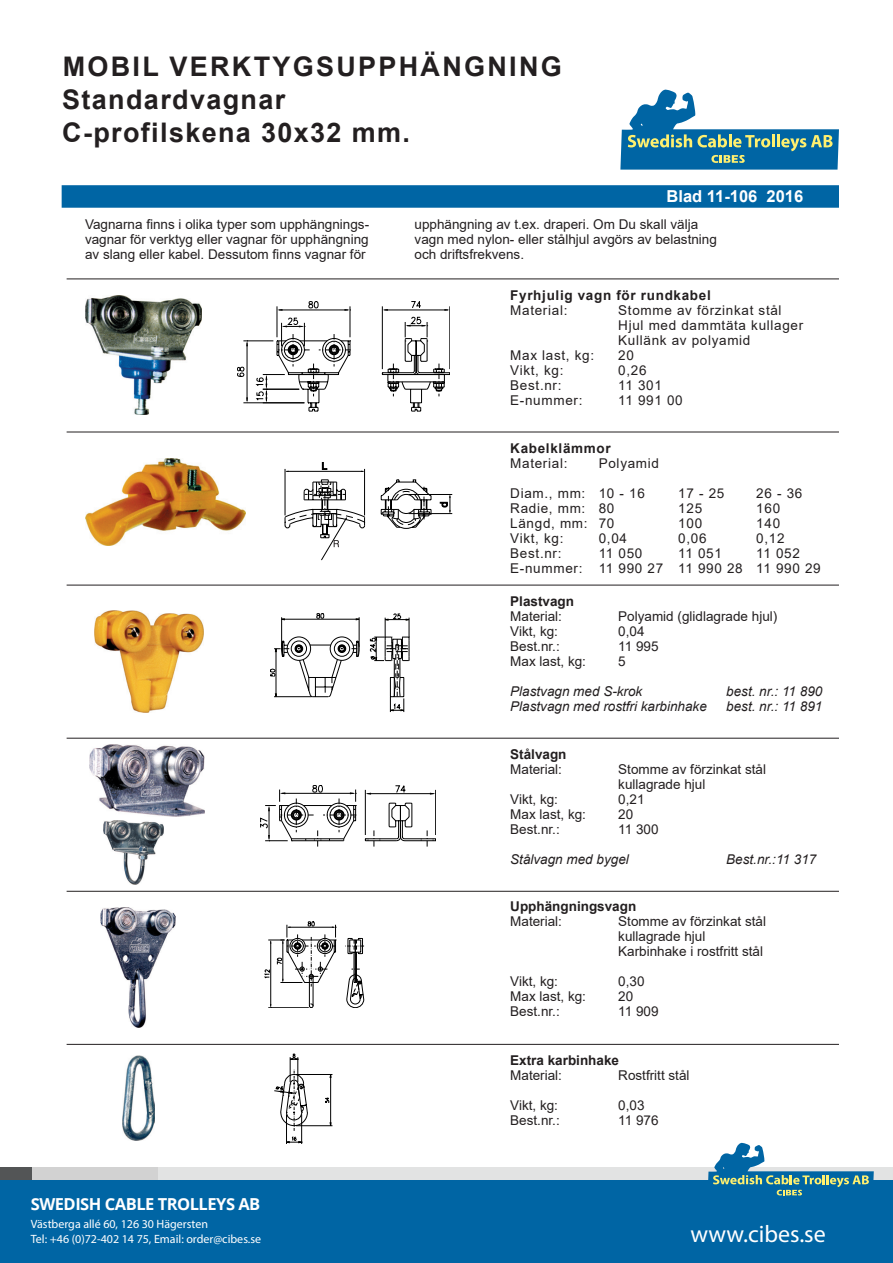
<style>
.page{position:relative;width:893px;height:1263px;background:#fff}
.page>*{position:absolute;margin:0;border:0;box-sizing:border-box;transform-origin:0 0}
.t1{font:700 27px "Arial";letter-spacing:.05em;color:#231f20}
.t2{font:700 27px "Arial";letter-spacing:.085em;color:#231f20}
.t3{font:24px "Myriad Pro";color:#fff}
.t4{font:700 16.5px "Open Sans";letter-spacing:-.03em;color:#fff}
.t5{font:700 16.5px "Arial";color:#fff}
.t6{font:13.5px/15px "Arial";color:#231f20;text-align:justify}
.t7{font:13.5px/15px "Arial";letter-spacing:.05em;color:#231f20}
.t8{font:italic 13.5px "Arial";color:#231f20}
.t9{font:700 13.5px/15px "Arial";letter-spacing:.05em;color:#231f20}
.t10{font:700 13.5px "Arial";color:#231f20}
.t11{font:12px/15px "Myriad Pro";color:#fff}
.s1{font-weight:400}
</style>
<div class="page">
<div style="left:0;top:1179px;width:893px;height:84px;background:#0065a4"></div>
<div style="left:157px;top:1167px;width:736px;height:13px;background:#e2e3e3"></div>
<div style="left:30px;top:1167px;width:127px;height:13px;background:#d2d2d2"></div>
<div style="left:0;top:1167px;width:32px;height:13px;background:#535556"></div>
<svg style="left:620px;top:89px;width:219px;height:81px"></svg>
<svg style="left:708px;top:1143px;width:166px;height:53px"></svg>
<div style="left:62px;top:185px;width:777px;height:23px;background:#0065a4"></div>
<hr style="left:67px;top:279px;width:772px;height:1px;background:#231f20">
<hr style="left:67px;top:432px;width:772px;height:1px;background:#231f20">
<hr style="left:67px;top:585px;width:772px;height:1px;background:#231f20">
<hr style="left:67px;top:738px;width:772px;height:1px;background:#231f20">
<hr style="left:67px;top:891px;width:772px;height:1px;background:#231f20">
<hr style="left:67px;top:1044px;width:772px;height:1px;background:#231f20">
<img style="left:85px;top:458px;width:161px;height:88px">
<hr style="left:285px;top:469px;width:1px;height:46px;background:#000">
<hr style="left:364px;top:469px;width:1px;height:46px;background:#000">
<hr style="left:286px;top:471px;width:77px;height:1px;background:#000">
<svg style="left:285px;top:480px;width:80px;height:80px"></svg>
<svg style="left:322px;top:462px;width:5px;height:8px"></svg>
<svg style="left:381px;top:480px;width:71px;height:49px"></svg>
<img style="left:85px;top:296px;width:116px;height:119px">
<svg style="left:237px;top:301px;width:213px;height:111px"></svg>
<img style="left:95px;top:611px;width:108px;height:102px">
<svg style="left:270px;top:613px;width:140px;height:99px"></svg>
<img style="left:89px;top:744px;width:115px;height:72px">
<img style="left:103px;top:821px;width:61px;height:63px">
<svg style="left:260px;top:785px;width:176px;height:62px"></svg>
<img style="left:101px;top:908px;width:74px;height:119px">
<svg style="left:265px;top:922px;width:99px;height:86px"></svg>
<img style="left:122px;top:1056px;width:32px;height:85px">
<svg style="left:274px;top:1054px;width:58px;height:90px"></svg>
<p class="t2" style="left:63px;top:47px;width:501px">MOBIL VERKTYGSUPPHÄNGNING</p>
<p class="t1" style="left:62px;top:80px;width:225px">Standardvagnar</p>
<p class="t1" style="left:62px;top:113px;width:349px">C-profilskena 30x32 mm.</p>
<p class="t5" style="left:666px;top:185px;width:138px">Blad 11-106 2016</p>
<p class="t6" style="left:85px;top:216px;width:286px">Vagnarna finns i olika typer som upphängnings&shy;vagnar för verktyg eller vagnar för upphängning av slang eller kabel. Dessutom finns vagnar för</p>
<p class="t6" style="left:415px;top:216px;width:304px;text-align:left">upphängning av t.ex. draperi. Om Du skall välja vagn med nylon- eller stålhjul avgörs av belastning och driftsfrekvens.</p>
<p class="t9" style="left:510px;top:288px;width:202px">Fyrhjulig vagn för rundkabel<br><span class="s1">Material:</span></p>
<p class="t7" style="left:618px;top:303px;width:186px">Stomme av förzinkat stål<br>Hjul med dammtäta kullager<br>Kullänk av polyamid</p>
<p class="t4" style="left:31px;top:1192px;width:231px">SWEDISH CABLE TROLLEYS AB</p>
<p class="t11" style="left:31px;top:1216px;width:232px">Västberga allé 60, 126 30 Hägersten<br>Tel: +46 (0)72-402 14 75, Email: order@cibes.se</p>
<p class="t7" style="left:510px;top:348px;width:85px">Max last, kg:</p>
<p class="t6" style="left:618px;top:348px;width:17px">20</p>
<p class="t6" style="left:510px;top:363px;width:55px">Vikt, kg:</p>
<p class="t6" style="left:618px;top:363px;width:30px">0,26</p>
<p class="t6" style="left:510px;top:378px;width:53px">Best.nr:</p>
<p class="t6" style="left:618px;top:378px;width:45px">11 301</p>
<p class="t6" style="left:510px;top:393px;width:74px">E-nummer:</p>
<p class="t6" style="left:618px;top:393px;width:66px">11 991 00</p>
<p class="t9" style="left:510px;top:441px;width:102px">Kabelklämmor<br><span class="s1">Material:</span></p>
<p class="t7" style="left:599px;top:455px;width:62px">Polyamid</p>
<p class="t7" style="left:510px;top:485px;width:136px">Diam., mm: 10 - 16</p>
<p class="t6" style="left:678px;top:485px;width:48px">17 - 25</p>
<p class="t6" style="left:756px;top:485px;width:48px">26 - 36</p>
<p class="t7" style="left:510px;top:500px;width:106px">Radie, mm: 80</p>
<p class="t6" style="left:678px;top:500px;width:25px">125</p>
<p class="t6" style="left:756px;top:500px;width:25px">160</p>
<p class="t7" style="left:510px;top:515px;width:106px">Längd, mm: 70</p>
<p class="t6" style="left:678px;top:515px;width:25px">100</p>
<p class="t6" style="left:756px;top:515px;width:25px">140</p>
<p class="t6" style="left:510px;top:530px;width:55px">Vikt, kg:</p>
<p class="t6" style="left:599px;top:530px;width:30px">0,04</p>
<p class="t6" style="left:678px;top:530px;width:30px">0,06</p>
<p class="t6" style="left:756px;top:530px;width:30px">0,12</p>
<p class="t6" style="left:510px;top:545px;width:53px">Best.nr:</p>
<p class="t6" style="left:599px;top:545px;width:45px">11 050</p>
<p class="t6" style="left:678px;top:545px;width:45px">11 051</p>
<p class="t7" style="left:510px;top:545px;width:312px;text-indent:246px">11 052<br>E-nummer: 11 990 27 11 990 28 11 990 29</p>
<p class="t10" style="left:510px;top:592px;width:65px">Plastvagn</p>
<p class="t6" style="left:510px;top:609px;width:53px">Material:</p>
<p class="t6" style="left:618px;top:609px;width:161px">Polyamid (glidlagrade hjul)</p>
<p class="t6" style="left:510px;top:624px;width:49px">Vikt, kg:</p>
<p class="t6" style="left:618px;top:624px;width:28px">0,04</p>
<p class="t6" style="left:510px;top:639px;width:51px">Best.nr.:</p>
<p class="t6" style="left:618px;top:639px;width:42px">11 995</p>
<p class="t6" style="left:510px;top:654px;width:77px">Max last, kg:</p>
<p class="t6" style="left:618px;top:654px;width:9px">5</p>
<p class="t8" style="left:510px;top:683px;width:134px">Plastvagn med S-krok</p>
<p class="t8" style="left:726px;top:683px;width:98px">best. nr.: 11 890</p>
<p class="t8" style="left:510px;top:698px;width:198px">Plastvagn med rostfri karbinhake</p>
<p class="t8" style="left:726px;top:698px;width:98px">best. nr.: 11 891</p>
<p class="t10" style="left:510px;top:745px;width:58px">Stålvagn</p>
<p class="t6" style="left:510px;top:762px;width:53px">Material:</p>
<p class="t6" style="left:618px;top:762px;width:149px">Stomme av förzinkat stål</p>
<p class="t6" style="left:618px;top:777px;width:89px">kullagrade hjul</p>
<p class="t6" style="left:510px;top:792px;width:49px">Vikt, kg:</p>
<p class="t6" style="left:618px;top:792px;width:28px">0,21</p>
<p class="t6" style="left:510px;top:807px;width:77px">Max last, kg:</p>
<p class="t6" style="left:618px;top:807px;width:17px">20</p>
<p class="t6" style="left:510px;top:822px;width:51px">Best.nr.:</p>
<p class="t6" style="left:618px;top:822px;width:42px">11 300</p>
<p class="t8" style="left:510px;top:851px;width:120px">Stålvagn med bygel</p>
<p class="t8" style="left:726px;top:851px;width:92px">Best.nr.:11 317</p>
<p class="t10" style="left:510px;top:897px;width:128px">Upphängningsvagn</p>
<p class="t6" style="left:510px;top:914px;width:53px">Material:</p>
<p class="t6" style="left:618px;top:914px;width:149px">Stomme av förzinkat stål</p>
<p class="t6" style="left:618px;top:929px;width:89px">kullagrade hjul</p>
<p class="t6" style="left:618px;top:944px;width:146px">Karbinhake i rostfritt stål</p>
<p class="t6" style="left:510px;top:974px;width:49px">Vikt, kg:</p>
<p class="t6" style="left:618px;top:974px;width:28px">0,30</p>
<p class="t6" style="left:510px;top:989px;width:77px">Max last, kg:</p>
<p class="t6" style="left:618px;top:989px;width:17px">20</p>
<p class="t6" style="left:510px;top:1004px;width:51px">Best.nr.:</p>
<p class="t6" style="left:618px;top:1004px;width:42px">11 909</p>
<p class="t10" style="left:510px;top:1051px;width:110px">Extra karbinhake</p>
<p class="t6" style="left:510px;top:1068px;width:53px">Material:</p>
<p class="t6" style="left:618px;top:1068px;width:73px">Rostfritt stål</p>
<p class="t6" style="left:510px;top:1098px;width:49px">Vikt, kg:</p>
<p class="t6" style="left:618px;top:1098px;width:28px">0,03</p>
<p class="t6" style="left:510px;top:1113px;width:51px">Best.nr.:</p>
<p class="t6" style="left:618px;top:1113px;width:42px">11 976</p>
<h2 class="t3" style="left:690px;top:1219px;width:137px">www.cibes.se</h2>
</div>
